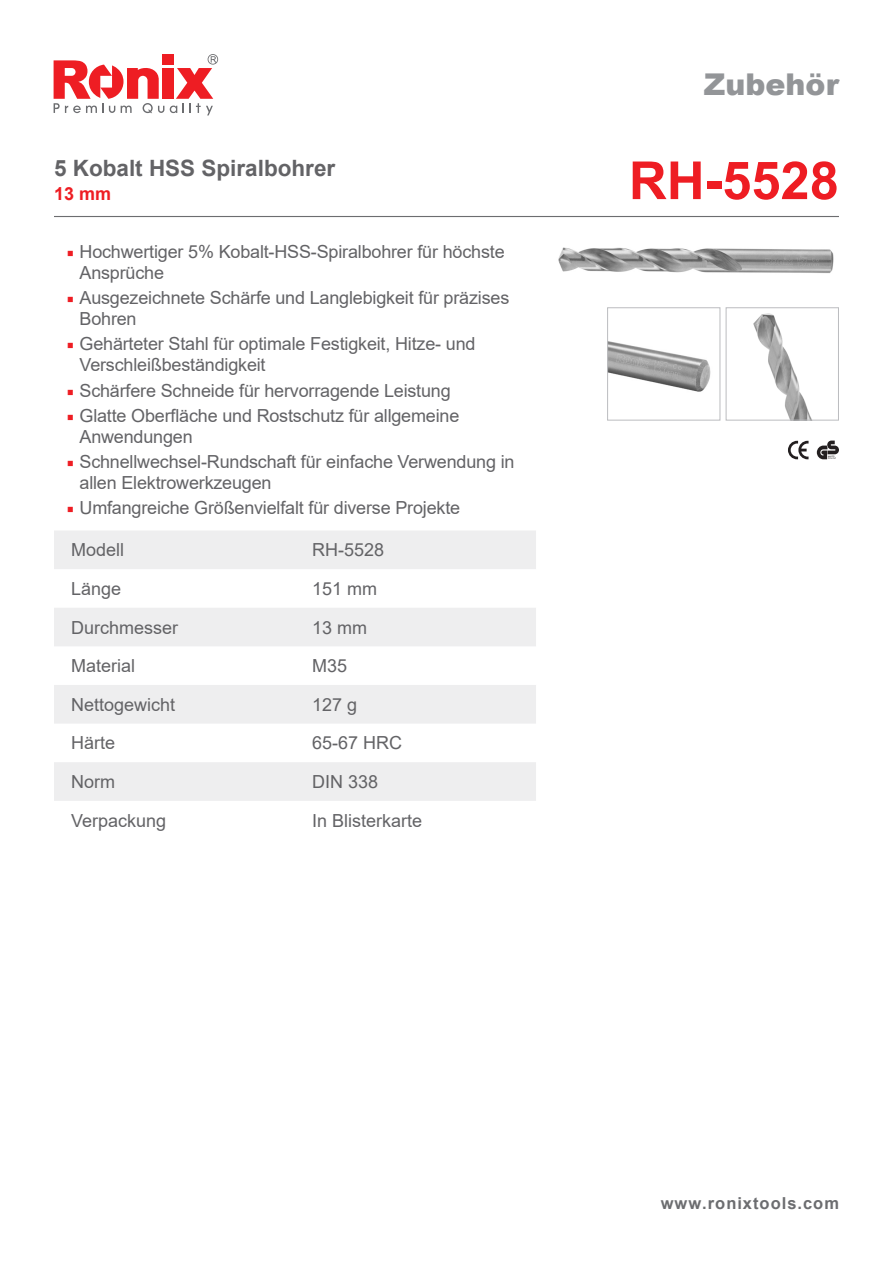
<style>
.page{position:relative;width:893px;height:1263px;background:#fff}
.page>*{position:absolute;margin:0;border:0;box-sizing:border-box;transform-origin:0 0}
.t1{font:700 52.5px "Arial";color:#ee1d23}
.t2{font:900 30px "Arial";color:#939598}
.t3{font:700 22.5px "Arial";color:#636366}
.t4{font:18px/21px "Arial";letter-spacing:-.01em;color:#636366}
.t5{font:700 18px "Arial";color:#ee1d23}
.t6{font:700 16.5px "Arial";letter-spacing:.06em;color:#6c6d70}
.s1{font-family:"Minion Pro";color:#ee1d23}
</style>
<div class="page">
<svg style="left:170px;top:54px;width:48px;height:61px"></svg>
<div style="left:162px;top:68px;width:11px;height:31px;background:#ee1d23"></div>
<svg style="left:54px;top:60px;width:110px;height:53px"></svg>
<div style="left:162px;top:54px;width:11px;height:11px;background:#ee1d23"></div>
<svg style="left:54px;top:531px;width:482px;height:270px;fill:#eeeeef"></svg>
<hr style="left:54px;top:216px;width:785px;height:1px;background:#6c6d70">
<img style="left:558px;top:247px;width:276px;height:26px">
<img style="left:753px;top:313px;width:59px;height:106px">
<div style="left:726px;top:307px;width:113px;height:114px;border:1px solid #bcbdc0"></div>
<svg style="left:788px;top:441px;width:20px;height:18px"></svg>
<svg style="left:817px;top:441px;width:22px;height:18px"></svg>
<img style="left:609px;top:341px;width:102px;height:51px">
<div style="left:607px;top:307px;width:113px;height:114px;border:1px solid #bcbdc0"></div>
<p class="t3" style="left:54px;top:152px;width:283px">5 Kobalt HSS Spiralbohrer</p>
<p class="t5" style="left:54px;top:181px;width:59px">13 mm</p>
<p class="t4" style="left:80px;top:241px;width:427px;text-indent:-13px"><span class="s1">■</span> Hochwertiger 5% Kobalt-HSS-Spiralbohrer für höchste<br>Ansprüche</p>
<p class="t4" style="left:80px;top:287px;width:431px;text-indent:-13px"><span class="s1">■</span> Ausgezeichnete Schärfe und Langlebigkeit für präzises<br>Bohren</p>
<p class="t4" style="left:80px;top:333px;width:397px;text-indent:-13px"><span class="s1">■</span> Gehärteter Stahl für optimale Festigkeit, Hitze- und<br>Verschleißbeständigkeit</p>
<p class="t4" style="left:67px;top:380px;width:386px"><span class="s1">■</span> Schärfere Schneide für hervorragende Leistung</p>
<p class="t4" style="left:80px;top:405px;width:381px;text-indent:-13px"><span class="s1">■</span> Glatte Oberfläche und Rostschutz für allgemeine<br>Anwendungen</p>
<p class="t4" style="left:80px;top:451px;width:437px;text-indent:-13px"><span class="s1">■</span> Schnellwechsel-Rundschaft für einfache Verwendung in allen Elektrowerkzeugen</p>
<p class="t4" style="left:67px;top:497px;width:395px"><span class="s1">■</span> Umfangreiche Größenvielfalt für diverse Projekte</p>
<p class="t4" style="left:71px;top:539px;width:55px">Modell</p>
<p class="t4" style="left:312px;top:539px;width:74px">RH-5528</p>
<p class="t4" style="left:71px;top:578px;width:52px">Länge</p>
<p class="t4" style="left:312px;top:578px;width:67px">151 mm</p>
<p class="t4" style="left:71px;top:617px;width:109px">Durchmesser</p>
<p class="t4" style="left:312px;top:617px;width:57px">13 mm</p>
<p class="t4" style="left:71px;top:655px;width:66px">Material</p>
<p class="t4" style="left:312px;top:655px;width:37px">M35</p>
<p class="t4" style="left:71px;top:694px;width:106px">Nettogewicht</p>
<p class="t4" style="left:312px;top:694px;width:47px">127 g</p>
<p class="t4" style="left:71px;top:732px;width:46px">Härte</p>
<p class="t4" style="left:312px;top:732px;width:92px">65-67 HRC</p>
<p class="t4" style="left:71px;top:771px;width:45px">Norm</p>
<p class="t4" style="left:312px;top:771px;width:68px">DIN 338</p>
<p class="t4" style="left:71px;top:810px;width:97px">Verpackung</p>
<p class="t4" style="left:312px;top:810px;width:112px">In Blisterkarte</p>
<h2 class="t2" style="left:704px;top:63px;width:137px">Zubehör</h2>
<p class="t1" style="left:629px;top:144px;width:212px">RH-5528</p>
<p class="t6" style="left:661px;top:1192px;width:180px">www.ronixtools.com</p>
</div>
